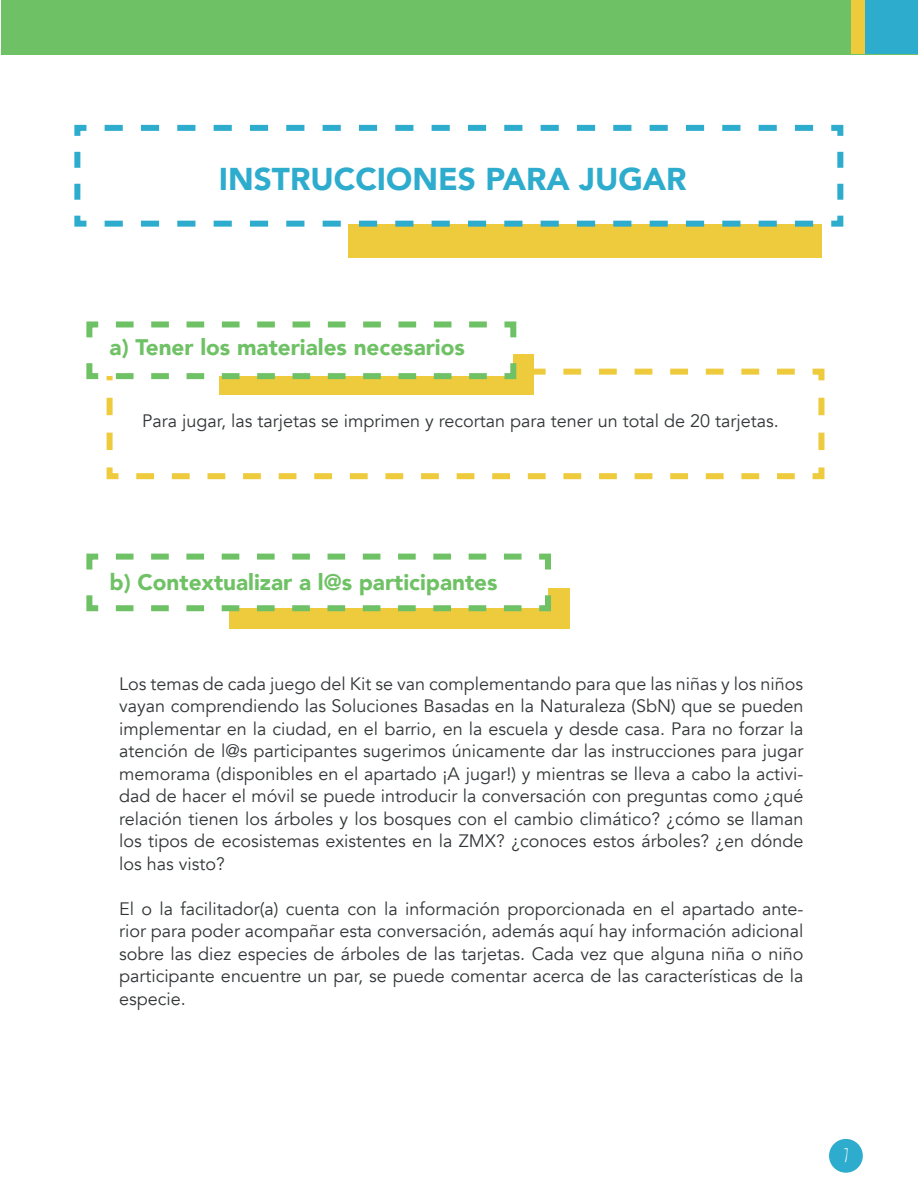
<style>
.page{position:relative;width:918px;height:1188px;background:#fff}
.page>*{position:absolute;margin:0;border:0;box-sizing:border-box;transform-origin:0 0}
.t1{font:900 31.5px "Avenir";color:#2daccd}
.t2{font:900 22.5px "Avenir";color:#6fc165}
.t3{font:18px/22.5px "Avenir";color:#333638;text-align:justify}
.t4{font:700 18px "Amatic SC";color:#fff}
.s1{font-family:"Futura";font-weight:700;font-size:21px;color:#fff}
</style>
<div class="page">
<svg style="left:106px;top:368px;width:719px;height:112px"></svg>
<div style="left:829px;top:1139px;width:34px;height:34px;background:#2daccd;border-radius:50%"></div>
<div style="left:219px;top:355px;width:315px;height:40px;background:#eeca3d"></div>
<div style="left:229px;top:588px;width:341px;height:41px;background:#eeca3d"></div>
<div style="left:348px;top:197px;width:473px;height:61px;background:#eeca3d"></div>
<div style="left:1px;top:0;width:917px;height:55px;background:#6fc165"></div>
<div style="left:851px;top:0;width:15px;height:54px;background:#eeca3d"></div>
<div style="left:866px;top:0;width:52px;height:54px;background:#2daccd"></div>
<svg style="left:74px;top:124px;width:770px;height:106px"></svg>
<svg style="left:86px;top:321px;width:709px;height:61px"></svg>
<svg style="left:86px;top:553px;width:465px;height:59px"></svg>
<h1 class="t1" style="left:219px;top:152px;width:469px">INSTRUCCIONES PARA JUGAR</h1>
<p class="t2" style="left:110px;top:328px;width:368px">a) Tener los materiales necesarios<span class="s1">s</span></p>
<p class="t3" style="left:142px;top:410px;width:638px">Para jugar, las tarjetas se imprimen y recortan para tener un total de 20 tarjetas.</p>
<p class="t2" style="left:110px;top:562px;width:389px">b) Contextualizar a l@s participantes</p>
<p class="t3" style="left:119px;top:673px;width:686px">Los temas de cada juego del Kit se van complementando para que las niñas y los niños vayan comprendiendo las Soluciones Basadas en la Naturaleza (SbN) que se pueden implementar en la ciudad, en el barrio, en la escuela y desde casa. Para no forzar la atención de l@s participantes sugerimos únicamente dar las instrucciones para jugar memorama (disponibles en el apartado ¡A jugar!) y mientras se lleva a cabo la activi&shy;dad de hacer el móvil se puede introducir la conversación con preguntas como ¿qué relación tienen los árboles y los bosques con el cambio climático? ¿cómo se llaman los tipos de ecosistemas existentes en la ZMX? ¿conoces estos árboles? ¿en dónde los has visto?</p>
<p class="t3" style="left:119px;top:898px;width:686px">El o la facilitador(a) cuenta con la información proporcionada en el apartado ante&shy;rior para poder acompañar esta conversación, además aquí hay información adicional sobre las diez especies de árboles de las tarjetas. Cada vez que alguna niña o niño participante encuentre un par, se puede comentar acerca de las características de la especie.</p>
<p class="t4" style="left:844px;top:1142px;width:7px">7</p>
</div>
